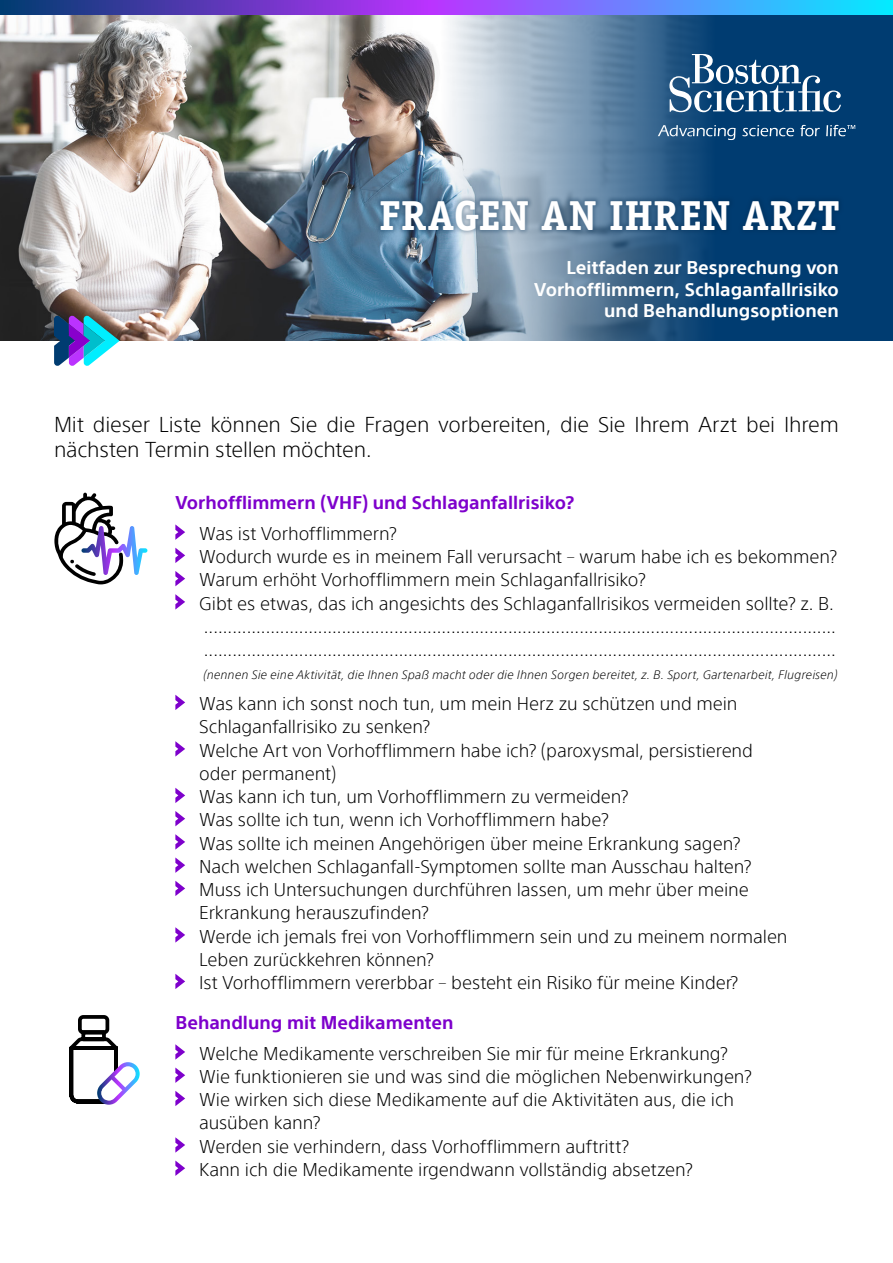
<style>
.page{position:relative;width:893px;height:1263px;background:#fff}
.page>*{position:absolute;margin:0;border:0;box-sizing:border-box;transform-origin:0 0}
.t1{font:700 42px "Officina Serif Std";color:#fff}
.t2{font:300 21px/25.2px "SST";letter-spacing:-.005em;color:#000}
.t3{font:300 18px/23.2px "SST";letter-spacing:-.005em;color:#000}
.t4{font:700 18px/21.6px "SST";color:#fff;text-align:right}
.t5{font:700 18px "SST";color:#7e00cc}
.t6{font:italic 300 12px "SST";letter-spacing:.015em;color:#000}
</style>
<div class="page">
<img style="left:0;top:15px;width:893px;height:325px">
<div style="left:375px;top:195px;width:469px;height:40px;background:#00294e;opacity:.31"></div>
<svg style="left:669px;top:54px;width:172px;height:58px"></svg>
<svg style="left:658px;top:125px;width:78px;height:15px"></svg>
<svg style="left:742px;top:125px;width:52px;height:11px"></svg>
<svg style="left:800px;top:125px;width:20px;height:11px"></svg>
<svg style="left:826px;top:125px;width:29px;height:11px"></svg>
<svg style="left:0;top:0;width:893px;height:15px;background:#5d65dc"></svg>
<svg style="left:175px;top:524px;width:10px;height:16px"></svg>
<svg style="left:175px;top:548px;width:10px;height:15px"></svg>
<svg style="left:175px;top:571px;width:10px;height:15px"></svg>
<svg style="left:175px;top:594px;width:10px;height:16px"></svg>
<svg style="left:175px;top:695px;width:10px;height:15px"></svg>
<svg style="left:175px;top:741px;width:10px;height:16px"></svg>
<svg style="left:175px;top:788px;width:10px;height:15px"></svg>
<svg style="left:175px;top:811px;width:10px;height:15px"></svg>
<svg style="left:175px;top:834px;width:10px;height:16px"></svg>
<svg style="left:175px;top:857px;width:10px;height:16px"></svg>
<svg style="left:175px;top:881px;width:10px;height:15px"></svg>
<svg style="left:175px;top:927px;width:10px;height:16px"></svg>
<svg style="left:175px;top:974px;width:10px;height:15px"></svg>
<svg style="left:54px;top:493px;width:93px;height:91px"></svg>
<svg style="left:175px;top:1044px;width:10px;height:16px"></svg>
<svg style="left:175px;top:1067px;width:10px;height:16px"></svg>
<svg style="left:175px;top:1091px;width:10px;height:15px"></svg>
<svg style="left:175px;top:1137px;width:10px;height:16px"></svg>
<svg style="left:175px;top:1160px;width:10px;height:16px"></svg>
<svg style="left:69px;top:1015px;width:71px;height:90px"></svg>
<svg style="left:54px;top:315px;width:66px;height:51px;background:#5b88bc"></svg>
<p class="t1" style="left:379px;top:189px;width:462px">FRAGEN AN IHREN ARZT</p>
<p class="t4" style="left:534px;top:257px;width:306px">Leitfaden zur Besprechung von<br>Vorhofflimmern, Schlaganfallrisiko und Behandlungsoptionen</p>
<p class="t2" style="left:54px;top:412px;width:786px">Mit dieser Liste können Sie die Fragen vorbereiten, die Sie Ihrem Arzt bei Ihrem nächsten Termin stellen möchten.</p>
<p class="t5" style="left:175px;top:492px;width:400px">Vorhofflimmern (VHF) und Schlaganfallrisiko?</p>
<p class="t3" style="left:199px;top:522px;width:199px">Was ist Vorhofflimmern?</p>
<p class="t3" style="left:199px;top:545px;width:639px">Wodurch wurde es in meinem Fall verursacht – warum habe ich es bekommen?</p>
<p class="t3" style="left:199px;top:568px;width:448px">Warum erhöht Vorhofflimmern mein Schlaganfallrisiko?</p>
<p class="t3" style="left:199px;top:591px;width:636px">Gibt es etwas, das ich angesichts des Schlaganfallrisikos vermeiden sollte? z. B.</p>
<p class="t3" style="left:204px;top:615px;width:634px">.....................................................................................................................................</p>
<p class="t3" style="left:204px;top:638px;width:634px">.....................................................................................................................................</p>
<p class="t6" style="left:203px;top:668px;width:635px">(nennen Sie eine Aktivität, die Ihnen Spaß macht oder die Ihnen Sorgen bereitet, z. B. Sport, Gartenarbeit, Flugreisen)</p>
<p class="t3" style="left:199px;top:692px;width:540px">Was kann ich sonst noch tun, um mein Herz zu schützen und mein<br>Schlaganfallrisiko zu senken?</p>
<p class="t3" style="left:199px;top:738px;width:555px">Welche Art von Vorhofflimmern habe ich? (paroxysmal, persistierend oder permanent)</p>
<p class="t3" style="left:199px;top:785px;width:431px">Was kann ich tun, um Vorhofflimmern zu vermeiden?</p>
<p class="t3" style="left:199px;top:808px;width:411px">Was sollte ich tun, wenn ich Vorhofflimmern habe?</p>
<p class="t3" style="left:199px;top:831px;width:543px">Was sollte ich meinen Angehörigen über meine Erkrankung sagen?</p>
<p class="t3" style="left:199px;top:855px;width:554px">Nach welchen Schlaganfall-Symptomen sollte man Ausschau halten?</p>
<p class="t3" style="left:199px;top:878px;width:551px">Muss ich Untersuchungen durchführen lassen, um mehr über meine<br>Erkrankung herauszufinden?</p>
<p class="t3" style="left:199px;top:924px;width:590px">Werde ich jemals frei von Vorhofflimmern sein und zu meinem normalen<br>Leben zurückkehren können?</p>
<p class="t3" style="left:199px;top:971px;width:540px">Ist Vorhofflimmern vererbbar – besteht ein Risiko für meine Kinder?</p>
<p class="t5" style="left:175px;top:1012px;width:280px">Behandlung mit Medikamenten</p>
<p class="t3" style="left:199px;top:1041px;width:530px">Welche Medikamente verschreiben Sie mir für meine Erkrankung?</p>
<p class="t3" style="left:199px;top:1065px;width:554px">Wie funktionieren sie und was sind die möglichen Nebenwirkungen?</p>
<p class="t3" style="left:199px;top:1088px;width:536px">Wie wirken sich diese Medikamente auf die Aktivitäten aus, die ich ausüben kann?</p>
<p class="t3" style="left:199px;top:1134px;width:431px">Werden sie verhindern, dass Vorhofflimmern auftritt?</p>
<p class="t3" style="left:199px;top:1158px;width:495px">Kann ich die Medikamente irgendwann vollständig absetzen?</p>
</div>
